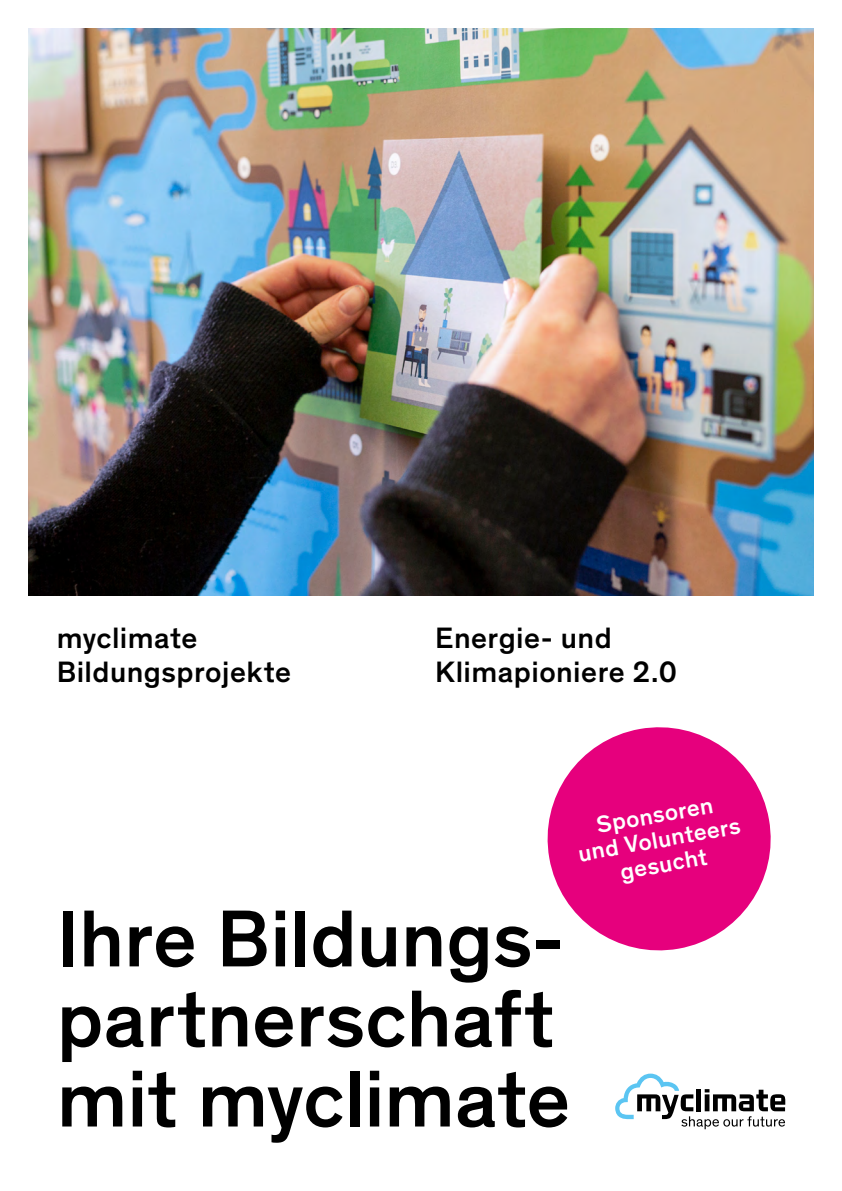
<style>
.page{position:relative;width:842px;height:1191px;background:#fff}
.page>*{position:absolute;margin:0;border:0;box-sizing:border-box;transform-origin:0 0}
.t1{font:500 82px/80px "Theinhardt";letter-spacing:-.005em;color:#000}
.t2{font:500 30px/34px "Theinhardt";letter-spacing:.015em;color:#000}
.t3{font:500 24px/25px "Theinhardt";color:#fff;text-align:center}
</style>
<div class="page">
<img style="left:28px;top:28px;width:786px;height:567px">
<svg style="left:547px;top:727px;width:224px;height:224px;fill:#e6007d"></svg>
<svg style="left:615px;top:1073px;width:170px;height:56px"></svg>
<p class="t2" style="left:57px;top:619px;width:236px">myclimate<br>Bildungsprojekte</p>
<p class="t2" style="left:435px;top:619px;width:243px">Energie- und<br>Klimapioniere 2.0</p>
<p class="t3" style="left:572px;top:815px;width:166px;rotate:-10deg">Sponsoren und Volunteers gesucht</p>
<h1 class="t1" style="left:57px;top:893px;width:515px">Ihre Bildungs&shy;partnerschaft mit myclimate</h1>
</div>
